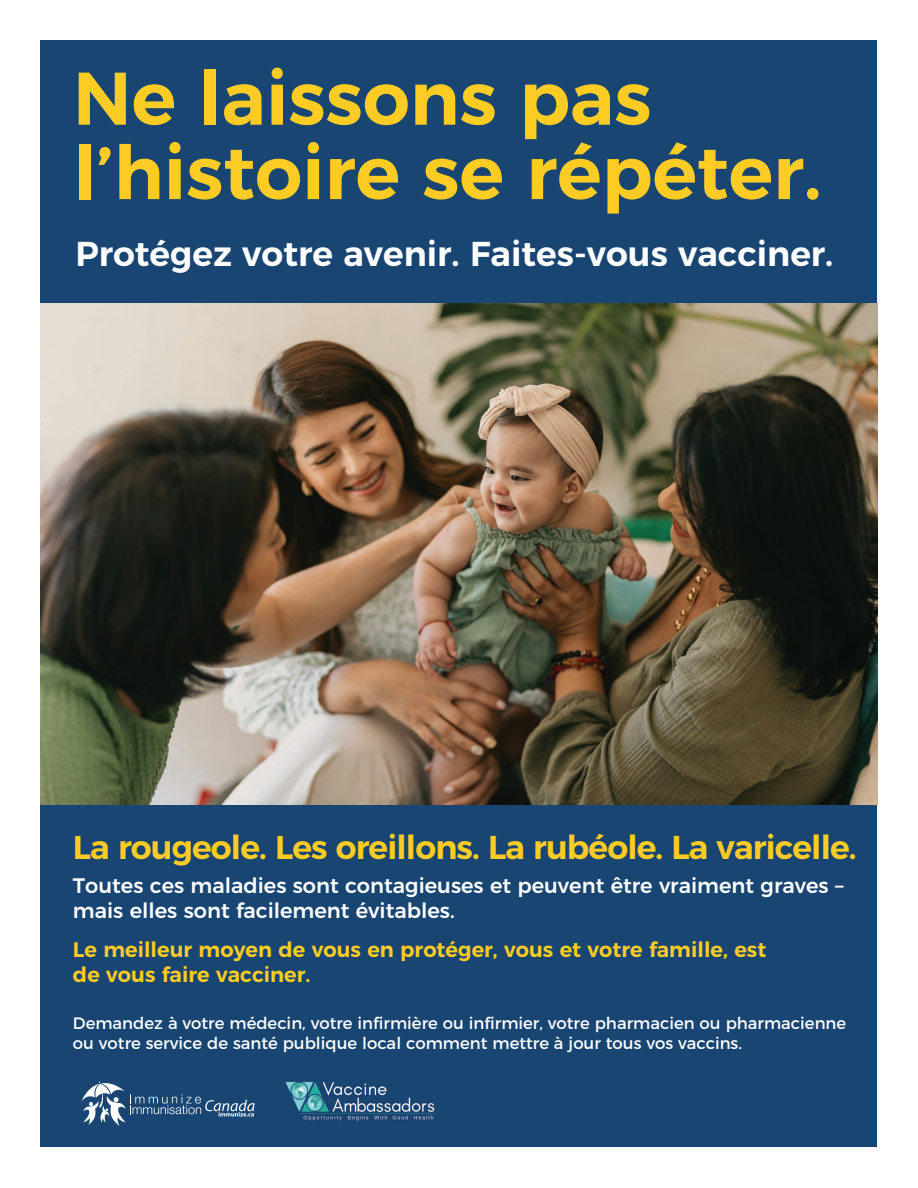
<style>
.page{position:relative;width:918px;height:1188px;background:#fff}
.page>*{position:absolute;margin:0;border:0;box-sizing:border-box;transform-origin:0 0}
.t1{font:600 74.4px/74.4px "Montserrat";color:#fccc25}
.t2{font:600 34.5px "Montserrat";color:#fff}
.t3{font:600 33px "Montserrat";letter-spacing:-.025em;color:#fccc25}
.t4{font:500 21px/25.2px "Montserrat";color:#fff}
.t5{font:600 21px/25.2px "Montserrat";color:#fccc25}
.t6{font:16.5px/19.8px "Montserrat";color:#fff}
</style>
<div class="page">
<div style="left:40px;top:40px;width:838px;height:1108px;background:#184572"></div>
<img style="left:40px;top:303px;width:838px;height:501px">
<svg style="left:81px;top:1081px;width:174px;height:45px"></svg>
<img style="left:285px;top:1082px;width:151px;height:39px">
<h1 class="t1" style="left:73px;top:55px;width:750px">Ne laissons pas l’histoire se répéter.</h1>
<h2 class="t2" style="left:75px;top:226px;width:760px">Protégez votre avenir. Faites-vous vacciner.</h2>
<h3 class="t3" style="left:73px;top:820px;width:785px">La rougeole. Les oreillons. La rubéole. La varicelle.</h3>
<p class="t4" style="left:73px;top:871px;width:772px">Toutes ces maladies sont contagieuses et peuvent être vraiment graves – mais elles sont facilement évitables.</p>
<p class="t5" style="left:73px;top:935px;width:695px">Le meilleur moyen de vous en protéger, vous et votre famille, est de vous faire vacciner.</p>
<p class="t6" style="left:73px;top:1012px;width:775px">Demandez à votre médecin, votre infirmière ou infirmier, votre pharmacien ou pharmacienne ou votre service de santé publique local comment mettre à jour tous vos vaccins.</p>
</div>
